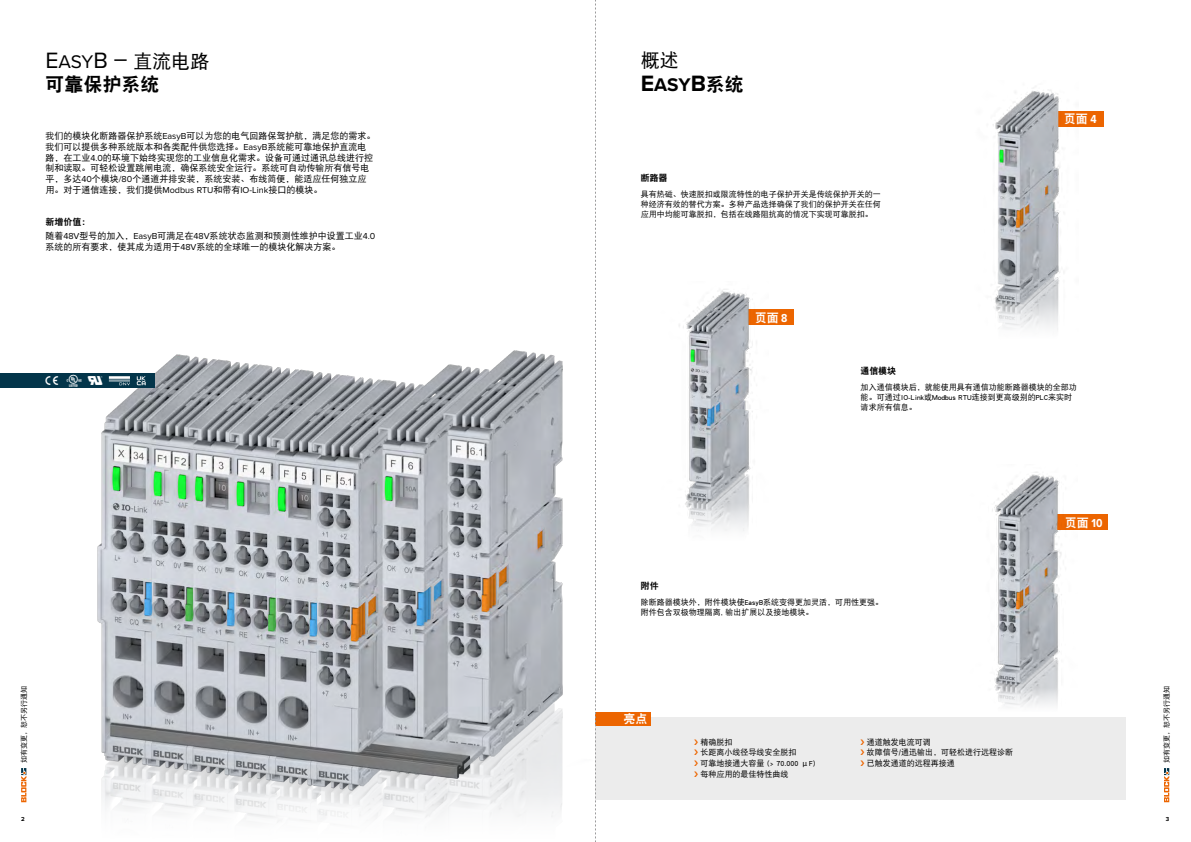
<style>
.page{position:relative;width:1191px;height:842px;background:#fff}
.page>*{position:absolute;margin:0;border:0;box-sizing:border-box;transform-origin:0 0}
.t1{font:19px "DFP Hei W5";color:#000}
.t2{font:700 19px "Proxima Nova";color:#000}
.t3{font:19px "DFP Hei W9";color:#000}
.t4{font:12px "DFP Hei W9";color:#fff}
.t5{font:9px/10.8px "DFP Hei W5";color:#000}
.t6{font:9px "DFP Hei W9";letter-spacing:-.02em;color:#000}
.t7{font:8px/10px "DFP Hei W5";color:#000}
.t8{font:7px "DFP Hei W5";color:#000}
.t9{font:700 6px "Proxima Nova";color:#000}
.s1{font-family:"Proxima Nova";font-size:23px}
.s2{font-family:"Proxima Nova"}
.s3{font-size:23px}
.s4{font-family:"DFP Hei W9";font-weight:400}
.s5{font-family:"Proxima Nova Cond";font-weight:700}
</style>
<div class="page">
<div style="left:1036px;top:514px;width:71px;height:16px;background:#ec6500"></div>
<div style="left:1035px;top:111px;width:69px;height:15px;background:#ec6500"></div>
<div style="left:726px;top:310px;width:68px;height:15px;background:#ec6500"></div>
<img style="left:679px;top:289px;width:89px;height:242px">
<img style="left:956px;top:493px;width:121px;height:307px">
<img style="left:28px;top:350px;width:535px;height:473px">
<img style="left:993px;top:90px;width:85px;height:403px">
<svg style="left:21px;top:768px;width:5px;height:34px"></svg>
<div style="left:0;top:374px;width:154px;height:14px;background:#03354a"></div>
<svg style="left:137px;top:376px;width:9px;height:9px"></svg>
<svg style="left:109px;top:376px;width:21px;height:9px"></svg>
<svg style="left:1164px;top:768px;width:5px;height:34px"></svg>
<div style="left:595px;top:717px;width:530px;height:82px;background:#ececec"></div>
<div style="left:595px;top:712px;width:55px;height:13px;background:#ec6500"></div>
<svg style="left:595px;top:0;width:1px;height:842px"></svg>
<h1 class="t1" style="left:45px;top:51px;width:166px"><span class="s1">E</span><span class="s2">ASY</span><span class="s1">B –</span> 直流电路</h1>
<h1 class="t3" style="left:45px;top:73px;width:115px">可靠保护系统</h1>
<p class="t5" style="left:45px;top:130px;width:332px">我们的模块化断路器保护系统<span class="s2">EasyB</span>可以为您的电气回路保驾护航，满足您的需求。我们可以提供多种系统版本和各类配件供您选择。<span class="s2">EasyB</span>系统能可靠地保护直流电路，在工业<span class="s2">4.0</span>的环境下始终实现您的工业信息化需求。设备可通过通讯总线进行控制和读取。可轻松设置跳闸电流，确保系统安全运行。系统可自动传输所有信号电平，多达<span class="s2">40</span>个模块<span class="s2">/80</span>个通道并排安装，系统安装、布线简便，能适应任何独立应用。对于通信连接，我们提供<span class="s2">Modbus RTU</span>和带有<span class="s2">IO-Link</span>接口的模块。</p>
<p class="t6" style="left:45px;top:217px;width:46px">新增价值：</p>
<p class="t5" style="left:45px;top:231px;width:331px">随着<span class="s2">48V</span>型号的加入，<span class="s2">EasyB</span>可满足在<span class="s2">48V</span>系统状态监测和预测性维护中设置工业<span class="s2">4.0</span>系统的所有要求，使其成为适用于<span class="s2">48V</span>系统的全球唯一的模块化解决方案。</p>
<p class="t8" style="left:20px;top:763px;width:78px;rotate:-90deg">如有变更，恕不另行通知</p>
<h1 class="t1" style="left:641px;top:49px;width:39px">概述</h1>
<h1 class="t2" style="left:641px;top:70px;width:105px"><span class="s3">E</span>ASY<span class="s3">B</span><span class="s4">系统</span></h1>
<p class="t6" style="left:641px;top:173px;width:28px">断路器</p>
<p class="t7" style="left:641px;top:189px;width:241px;text-align:justify">具有热磁、快速脱扣或限流特性的电子保护开关是传统保护开关的一种经济有效的替代方案。多种产品选择确保了我们的保护开关在任何应用中均能可靠脱扣，包括在线路阻抗高的情况下实现可靠脱扣。</p>
<h2 class="t4" style="left:754px;top:311px;width:34px">页面 <span class="s5">8</span></h2>
<h2 class="t4" style="left:1064px;top:113px;width:34px">页面 <span class="s5">4</span></h2>
<p class="t6" style="left:860px;top:366px;width:37px">通信模块</p>
<p class="t7" style="left:860px;top:382px;width:217px">加入通信模块后，就能使用具有通信功能断路器模块的全部功能。可通过IO-Link或Modbus RTU连接到更高级别的PLC来实时请求所有信息。</p>
<p class="t6" style="left:641px;top:581px;width:19px">附件</p>
<p class="t7" style="left:641px;top:596px;width:244px">除断路器模块外，附件模块使EasyB系统变得更加灵活，可用性更强。附件包含双极物理隔离, 输出扩展以及接地模块。</p>
<h2 class="t4" style="left:623px;top:712px;width:25px">亮点</h2>
<p class="t7" style="left:700px;top:736px;width:117px;line-height:10.7px">精确脱扣<br>长距离小线径导线安全脱扣<br>可靠地接通大容量 (&gt; 70.000 μF)每种应用的最佳特性曲线</p>
<p class="t7" style="left:867px;top:736px;width:148px;line-height:10.7px">通道触发电流可调<br>故障信号/通迅输出，可轻松进行远程诊断已触发通道的远程再接通</p>
<h2 class="t4" style="left:1065px;top:516px;width:39px">页面 <span class="s5">10</span></h2>
<p class="t8" style="left:1163px;top:763px;width:78px;rotate:-90deg">如有变更，恕不另行通知</p>
<p class="t9" style="left:21px;top:814px;width:5px">2</p>
<p class="t9" style="left:1165px;top:814px;width:5px">3</p>
</div>
